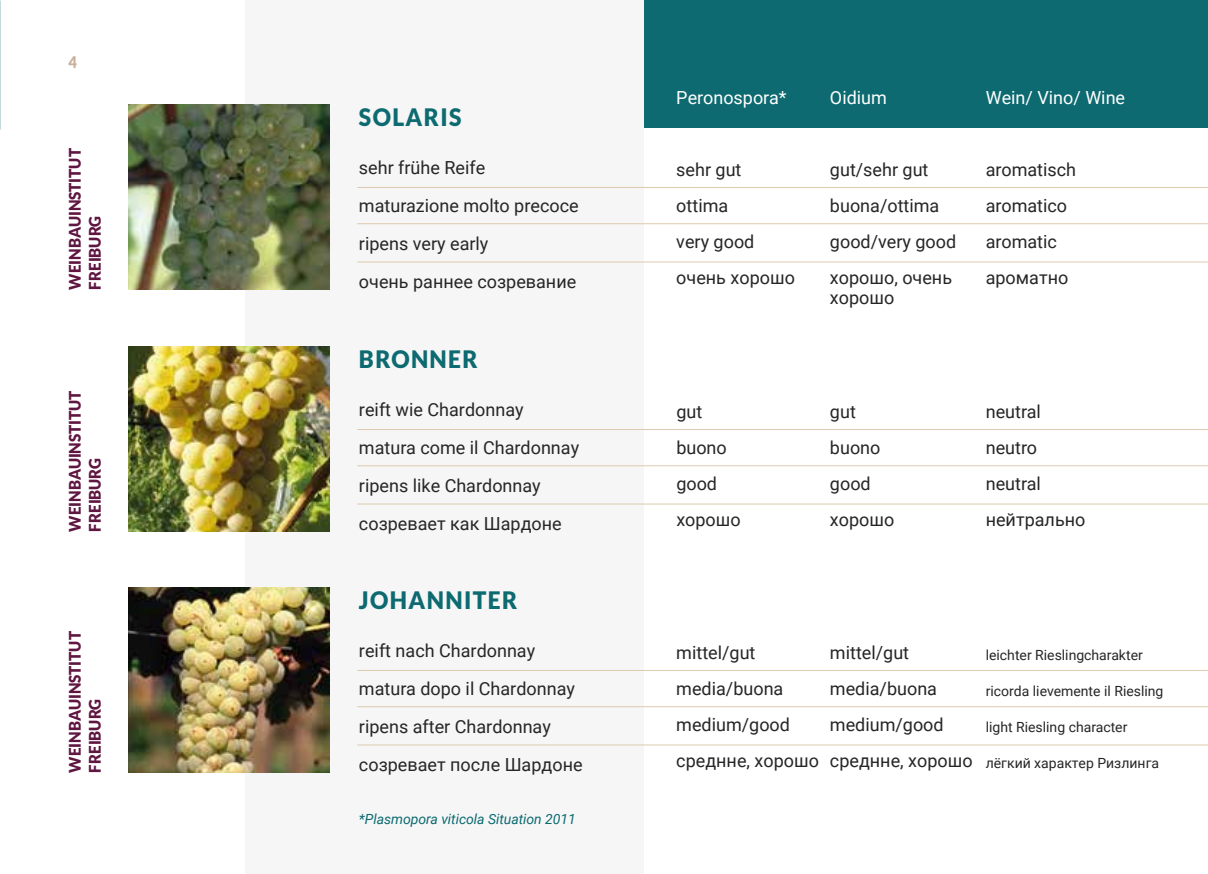
<style>
.page{position:relative;width:1208px;height:874px;background:#fff}
.page>*{position:absolute;margin:0;border:0;box-sizing:border-box;transform-origin:0 0}
.t1{font:900 24px "Lato";letter-spacing:.06em;color:#0c6a70;scale:.95 1}
.t2{font:18px/36px "Roboto";color:#262627}
.t3{font:18px "Roboto";color:#fff}
.t4{font:900 16px/20px "Lato";color:#5f1641;scale:.95 1}
.t5{font:900 16px "Lato";color:#cab09a;scale:.92 1}
.t6{font:14px "Roboto";color:#262627}
.t7{font:italic 14px "Roboto";letter-spacing:-.005em;color:#0c6a70}
</style>
<div class="page">
<div style="left:620px;top:0;width:588px;height:127px;background:#0c6a70"></div>
<div style="left:245px;top:0;width:399px;height:873px;background:#f6f6f6"></div>
<hr style="left:357px;top:223px;width:851px;height:1px;background:#ddcaaf">
<hr style="left:357px;top:187px;width:851px;height:1px;background:#ddcaaf">
<hr style="left:357px;top:261px;width:851px;height:1px;background:#ddcaaf">
<hr style="left:357px;top:465px;width:851px;height:1px;background:#ddcaaf">
<hr style="left:357px;top:429px;width:851px;height:1px;background:#ddcaaf">
<hr style="left:357px;top:503px;width:851px;height:1px;background:#ddcaaf">
<hr style="left:357px;top:706px;width:851px;height:1px;background:#ddcaaf">
<hr style="left:357px;top:669px;width:851px;height:1px;background:#ddcaaf">
<hr style="left:357px;top:744px;width:851px;height:1px;background:#ddcaaf">
<img style="left:129px;top:105px;width:200px;height:184px">
<img style="left:129px;top:346px;width:200px;height:185px">
<img style="left:129px;top:587px;width:200px;height:185px">
<p class="t5" style="left:68px;top:53px;width:11px">4</p>
<p class="t4" style="left:64px;top:289px;width:150px;rotate:-90deg">WEINBAUINSTITUT<br>FREIBURG</p>
<p class="t4" style="left:64px;top:531px;width:150px;rotate:-90deg">WEINBAUINSTITUT<br>FREIBURG</p>
<p class="t4" style="left:64px;top:772px;width:150px;rotate:-90deg">WEINBAUINSTITUT<br>FREIBURG</p>
<h1 class="t1" style="left:359px;top:103px;width:109px">SOLARIS</h1>
<p class="t3" style="left:676px;top:85px;width:112px">Peronospora*</p>
<p class="t3" style="left:830px;top:85px;width:58px">Oidium</p>
<p class="t3" style="left:985px;top:85px;width:141px">Wein/ Vino/ Wine</p>
<p class="t2" style="left:359px;top:148px;width:221px;line-height:38px">sehr frühe Reife maturazione molto precoce ripens very early<br>очень раннее созревание</p>
<p class="t2" style="left:676px;top:151px;width:120px">sehr gut ottima<br>very good очень хорошо</p>
<p class="t2" style="left:830px;top:151px;width:128px">gut/sehr gut buona/ottima good/very good хорошо, очень</p>
<p class="t2" style="left:830px;top:279px;width:66px">хорошо</p>
<p class="t2" style="left:985px;top:151px;width:92px">aromatisch aromatico aromatic ароматно</p>
<h1 class="t1" style="left:359px;top:345px;width:126px">BRONNER</h1>
<p class="t2" style="left:359px;top:390px;width:222px;line-height:38px">reift wie Chardonnay matura come il Chardonnay ripens like Chardonnay созревает как Шардоне</p>
<p class="t2" style="left:676px;top:393px;width:66px">gut buono good хорошо</p>
<p class="t2" style="left:830px;top:393px;width:66px">gut buono good хорошо</p>
<p class="t2" style="left:985px;top:393px;width:101px">neutral neutro neutral нейтрально</p>
<h1 class="t1" style="left:359px;top:586px;width:168px">JOHANNITER</h1>
<p class="t2" style="left:359px;top:630px;width:225px;line-height:38px">reift nach Chardonnay matura dopo il Chardonnay ripens after Chardonnay созревает после Шардоне</p>
<p class="t2" style="left:676px;top:633px;width:144px">mittel/gut media/buona medium/good среднне, хорошо</p>
<p class="t2" style="left:830px;top:633px;width:144px">mittel/gut media/buona medium/good среднне, хорошо</p>
<p class="t6" style="left:985px;top:644px;width:159px">leichter Rieslingcharakter</p>
<p class="t6" style="left:985px;top:680px;width:179px">ricorda lievemente il Riesling</p>
<p class="t6" style="left:985px;top:716px;width:143px">light Riesling character</p>
<p class="t6" style="left:985px;top:752px;width:175px">лёгкий характер Ризлинга</p>
<p class="t7" style="left:359px;top:809px;width:218px">*Plasmopora viticola Situation 2011</p>
</div>
